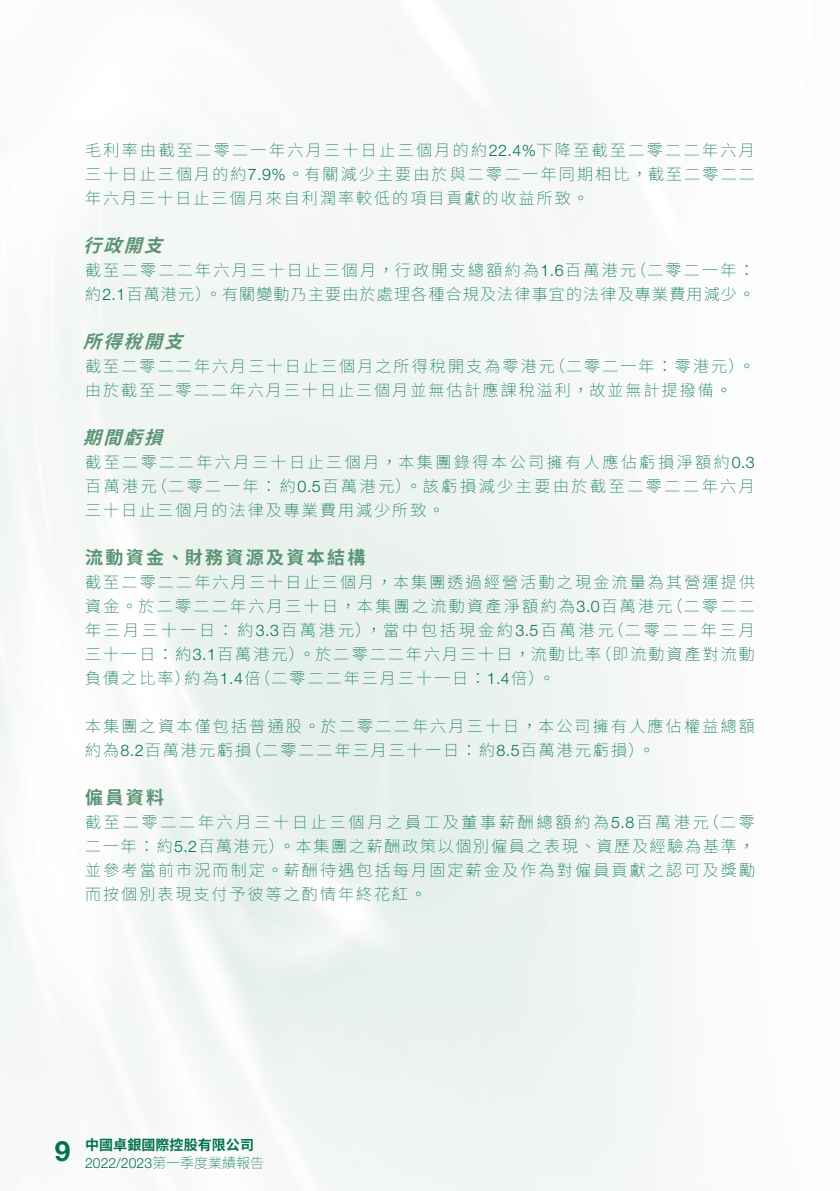
<style>
.page{position:relative;width:840px;height:1191px;background:#fff}
.page>*{position:absolute;margin:0;border:0;box-sizing:border-box;transform-origin:0 0}
.t1{font:700 28px "Helvetica Neue LT Std";color:#00734c}
.t2{font:700 18px "Source Han Sans HC";letter-spacing:.13em;color:#5a9472}
.t3{font:italic 700 18px "Source Han Sans HC";color:#5a9472}
.t4{font:200 16px/24px "Source Han Sans HC";letter-spacing:.135em;color:#00734c}
.t5{font:200 16px/24px "Source Han Sans HC";letter-spacing:.075em;color:#00734c}
.t6{font:200 16px/24px "Source Han Sans HC";letter-spacing:.16em;color:#00734c;text-align:right}
.t7{font:200 16px "Source Han Sans HC";letter-spacing:.185em;color:#00734c}
.t8{font:300 14px "Helvetica Neue LT Std";color:#00734c}
.t9{font:700 14px "Source Han Sans HC";letter-spacing:.005em;color:#00734c}
.s1{font-family:"Helvetica Neue LT Std";font-weight:300}
.s2{font-family:"Source Han Sans HC";font-weight:200}
</style>
<div class="page">
<p class="t4" style="left:85px;top:138px;width:671px;text-align:justify">毛利率由截至二零二一年六月三十日止三個月的約<span class="s1">22.4%</span>下降至截至二零二二年六月三十日止三個月的約<span class="s1">7.9%</span>。有關減少主要由於與二零二一年同期相比，截至二零二二年六月三十日止三個月來自利潤率較低的項目貢獻的收益所致。</p>
<p class="t3" style="left:83px;top:235px;width:94px">行政開支</p>
<p class="t4" style="left:629px;top:258px;width:126px">（二零二一年：</p>
<p class="t5" style="left:85px;top:258px;width:671px">截至二零二二年六月三十日止三個月，行政開支總額約為<span class="s1">1.6</span>百萬港元<br>約<span class="s1">2.1</span>百萬港元）。有關變動乃主要由於處理各種合規及法律事宜的法律及專業費用減少。</p>
<p class="t3" style="left:83px;top:331px;width:114px">所得稅開支</p>
<p class="t4" style="left:738px;top:354px;width:17px">。</p>
<p class="t4" style="left:548px;top:354px;width:197px">（二零二一年：零港元(</p>
<p class="t4" style="left:85px;top:354px;width:648px">截至二零二二年六月三十日止三個月之所得稅開支為零港元<br>由於截至二零二二年六月三十日止三個月並無估計應課稅溢利，故並無計提撥備。</p>
<p class="t3" style="left:83px;top:427px;width:94px">期間虧損</p>
<p class="t6" style="left:85px;top:450px;width:671px">截至二零二二年六月三十日止三個月，本集團錄得本公司擁有人應佔虧損淨額約<span class="s1">0.3</span>（二零二一年：約<span class="s1">0.5</span>百萬港元）。該虧損減少主要由於截至二零二二年六月</p>
<p class="t4" style="left:85px;top:474px;width:360px">百萬港元<br>三十日止三個月的法律及專業費用減少所致。</p>
<p class="t2" style="left:85px;top:547px;width:282px">流動資金、財務資源及資本結構</p>
<p class="t4" style="left:85px;top:570px;width:671px;text-align:right">截至二零二二年六月三十日止三個月，本集團透過經營活動之現金流量為其營運提供（二零二二</p>
<p class="t4" style="left:607px;top:594px;width:149px;text-indent:-522px">資金。於二零二二年六月三十日，本集團之流動資產淨額約為<span class="s1">3.0</span>百萬港元<br>（二零二二年三月</p>
<p class="t7" style="left:85px;top:621px;width:287px">年三月三十一日：約<span class="s1">3.3</span>百萬港元）</p>
<p class="t7" style="left:365px;top:621px;width:249px">，當中包括現金約<span class="s1">3.5</span>百萬港元</p>
<p class="t4" style="left:538px;top:642px;width:64px;text-indent:-453px">三十一日：約<span class="s1">3.1</span>百萬港元）。於二零二二年六月三十日，流動比率。</p>
<p class="t4" style="left:594px;top:642px;width:161px">（即流動資產對流動</p>
<p class="t4" style="left:85px;top:666px;width:107px">負債之比率）</p>
<p class="t4" style="left:638px;top:714px;width:118px;text-indent:-553px">本集團之資本僅包括普通股。於二零二二年六月三十日，本公司擁有人應佔權益總額。</p>
<p class="t4" style="left:254px;top:666px;width:291px">（二零二二年三月三十一日：<span class="s1">1.4</span>倍(</p>
<p class="t4" style="left:184px;top:666px;width:77px">約為<span class="s1">1.4</span>倍</p>
<p class="t4" style="left:245px;top:738px;width:400px">（二零二二年三月三十一日：約<span class="s1">8.5</span>百萬港元虧損(</p>
<p class="t4" style="left:85px;top:738px;width:167px">約為<span class="s1">8.2</span>百萬港元虧損</p>
<p class="t2" style="left:85px;top:787px;width:80px">僱員資料</p>
<p class="t4" style="left:702px;top:810px;width:54px">（二零</p>
<p class="t4" style="left:85px;top:810px;width:671px">截至二零二二年六月三十日止三個月之員工及董事薪酬總額約為<span class="s1">5.8</span>百萬港元<br>二一年：約<span class="s1">5.2</span>百萬港元）。本集團之薪酬政策以個別僱員之表現、資歷及經驗為基準，並參考當前市況而制定。薪酬待遇包括每月固定薪金及作為對僱員貢獻之認可及獎勵而按個別表現支付予彼等之酌情年終花紅。</p>
<h1 class="t1" style="left:55px;top:1133px;width:17px">9</h1>
<p class="t9" style="left:85px;top:1136px;width:170px">中國卓銀國際控股有限公司</p>
<p class="t8" style="left:85px;top:1154px;width:180px">2022/2023<span class="s2">第一季度業績報告</span></p>
</div>
